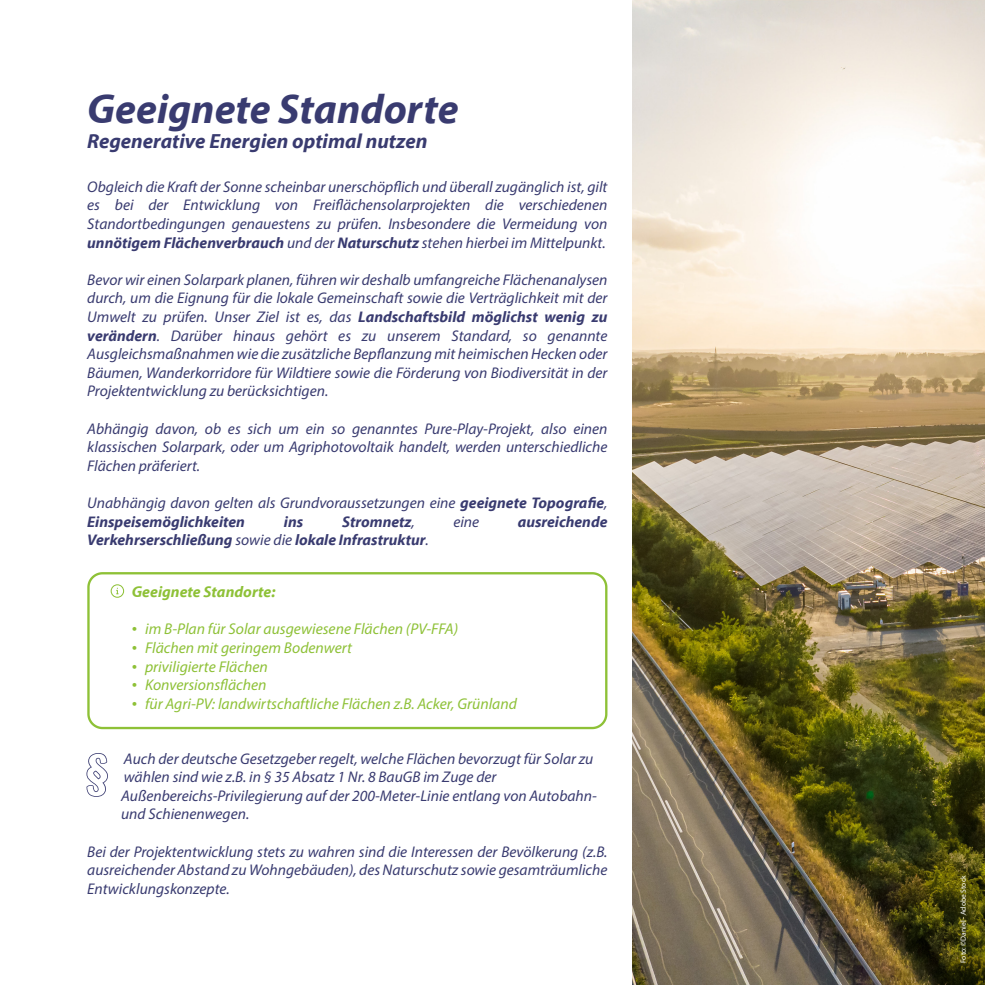
<style>
.page{position:relative;width:985px;height:985px;background:#fff}
.page>*{position:absolute;margin:0;border:0;box-sizing:border-box;transform-origin:0 0}
.t1{font:italic 700 41.56px "Myriad Pro";color:#393b70}
.t2{font:italic 700 20.62px "Myriad Pro";color:#393b70}
.t3{font:italic 15.62px "Myriad Pro";color:#8ec137}
.t4{font:italic 700 15.62px "Myriad Pro";color:#8ec137}
.t5{font:italic 15.5px/18.6px "Myriad Pro";color:#393b70;text-align:justify}
.t6{font:italic 700 15.5px "Myriad Pro";color:#393b70}
.t7{font:7.5px "Myriad Pro";color:#fff}
.s1{font-size:20.94px}
.s2{font-weight:700}
.s3{font-weight:400}
.s4{font-family:"Times New Roman";font-style:normal}
</style>
<div class="page">
<svg style="left:87px;top:572px;width:521px;height:158px"></svg>
<svg style="left:111px;top:584px;width:13px;height:13px"></svg>
<img style="left:632px;top:0;width:352px;height:984px">
<svg style="left:86px;top:753px;width:22px;height:43px"></svg>
<h1 class="t1" style="left:87px;top:82px;width:372px">Geeignete Standorte</h1>
<h2 class="t2" style="left:87px;top:128px;width:342px">Regenerative Energien optimal nutze<span class="s1">n</span></h2>
<p class="t5" style="left:87px;top:177px;width:521px">Obgleich die Kraft der Sonne scheinbar unerschöpflich und überall zugänglich ist, gilt es bei der Entwicklung von Freiflächensolarprojekten die verschiedenen Standortbedingungen genauestens zu prüfen. Insbesondere die Vermeidung von <span class="s2">unnötigem Flächenverbrauch</span> und der <span class="s2">Naturschutz</span> stehen hierbei im Mittelpunkt.</p>
<p class="t5" style="left:87px;top:270px;width:521px">Bevor wir einen Solarpark planen, führen wir deshalb umfangreiche Flächenanalysen durch, um die Eignung für die lokale Gemeinschaft sowie die Verträglichkeit mit der Umwelt zu prüfen. Unser Ziel ist es, das <span class="s2">Landschaftsbild möglichst wenig zu verändern</span>. Darüber hinaus gehört es zu unserem Standard, so genannte Ausgleichsmaßnahmen wie die zusätzliche Bepflanzung mit heimischen Hecken oder Bäumen, Wanderkorridore für Wildtiere sowie die Förderung von Biodiversität in der Projektentwicklung zu berücksichtigen.</p>
<p class="t5" style="left:87px;top:419px;width:521px">Abhängig davon, ob es sich um ein so genanntes Pure-Play-Projekt, also einen klassischen Solarpark, oder um Agriphotovoltaik handelt, werden unterschiedliche Flächen präferiert.</p>
<p class="t5" style="left:87px;top:493px;width:521px">Unabhängig davon gelten als Grundvoraussetzungen eine <span class="s2">geeignete Topografie</span>,<br><span class="s2">Einspeisemöglichkeiten</span></p>
<p class="t6" style="left:284px;top:511px;width:21px">ins</p>
<p class="t6" style="left:342px;top:511px;width:74px">Stromnetz<span class="s3">,</span></p>
<p class="t5" style="left:453px;top:511px;width:27px">eine</p>
<p class="t6" style="left:517px;top:511px;width:91px">ausreichende</p>
<p class="t6" style="left:87px;top:529px;width:343px">Verkehrserschließung <span class="s3">sowie die</span> lokale Infrastruktur<span class="s3">.</span></p>
<p class="t4" style="left:132px;top:581px;width:145px">Geeignete Standorte:</p>
<p class="t3" style="left:132px;top:619px;width:328px"><span class="s4">•</span> im B-Plan für Solar ausgewiesene Flächen (PV-FFA)</p>
<p class="t3" style="left:132px;top:638px;width:222px"><span class="s4">•</span> Flächen mit geringem Bodenwert</p>
<p class="t3" style="left:132px;top:656px;width:137px"><span class="s4">•</span> priviligierte Flächen</p>
<p class="t3" style="left:132px;top:675px;width:136px"><span class="s4">•</span> Konversionsflächen</p>
<p class="t3" style="left:132px;top:694px;width:386px"><span class="s4">•</span> für Agri-PV: landwirtschaftliche Flächen z.B. Acker, Grünland</p>
<p class="t5" style="left:121px;top:748px;width:477px;text-align:left">Auch der deutsche Gesetzgeber regelt, welche Flächen bevorzugt für Solar zu wählen sind wie z.B. in § 35 Absatz 1 Nr. 8 BauGB im Zuge der Außenbereichs-Privilegierung auf der 200-Meter-Linie entlang von Autobahn&shy;und Schienenwegen.</p>
<p class="t5" style="left:87px;top:841px;width:521px">Bei der Projektentwicklung stets zu wahren sind die Interessen der Bevölkerung (z.B. ausreichender Abstand zu Wohngebäuden), des Naturschutz sowie gesamträumliche Entwicklungskonzepte.</p>
<p class="t7" style="left:958px;top:962px;width:89px;rotate:-90deg">Foto: ©Daniel - Adobe Stock</p>
</div>
